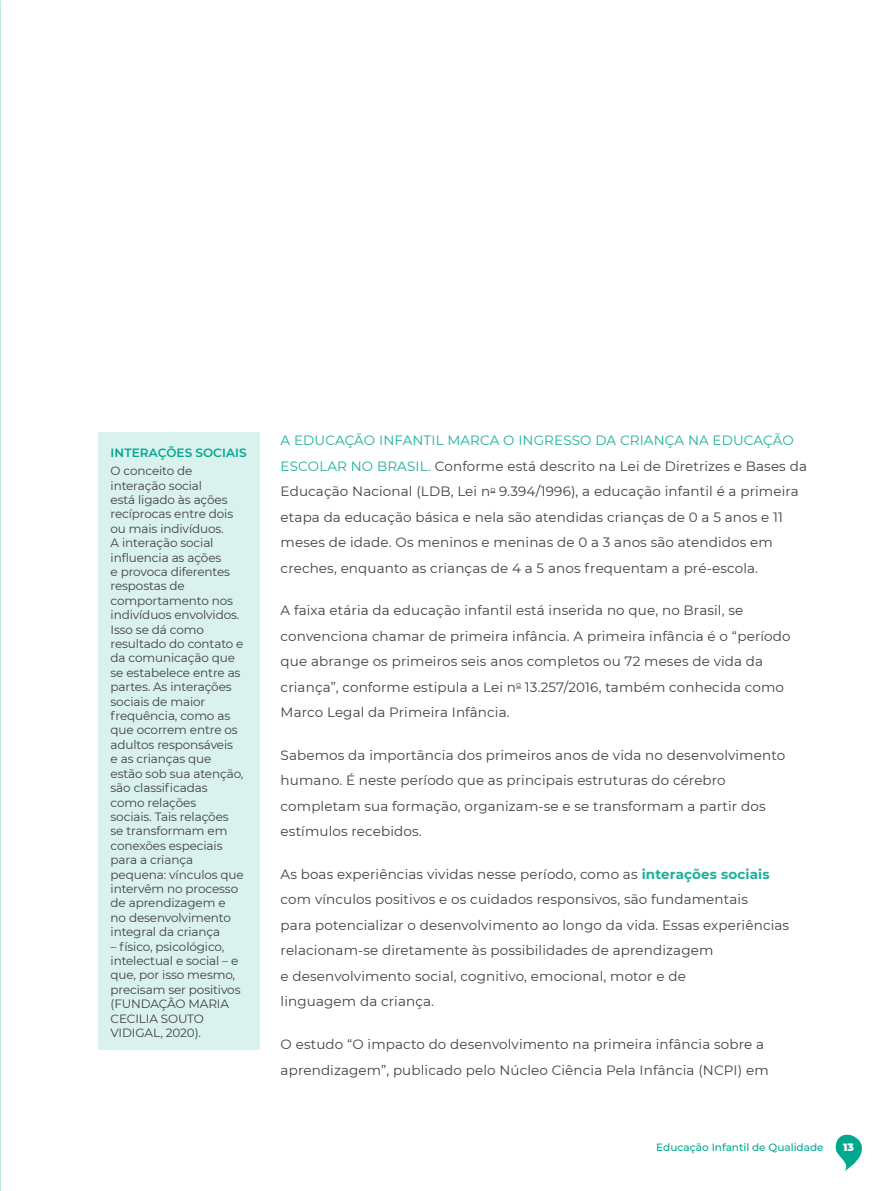
<style>
.page{position:relative;width:893px;height:1191px;background:#fff}
.page>*{position:absolute;margin:0;border:0;box-sizing:border-box;transform-origin:0 0}
.t1{font:13.5px/25.5px "Montserrat";letter-spacing:.01em;color:#414042}
.t2{font:12px/14.4px "Montserrat";letter-spacing:-.01em;color:#414042}
.t3{font:600 12px "Montserrat";letter-spacing:.01em;color:#00a88e}
.t4{font:500 10.5px "Montserrat";color:#00a88e}
.t5{font:900 10.5px "Montserrat";color:#fff}
.s1{color:#1ab199}
.s2{font-weight:700;color:#1ab199}
</style>
<div class="page">
<svg style="left:835px;top:1134px;width:27px;height:37px"></svg>
<div style="left:98px;top:432px;width:161px;height:617px;background:#d9f2ee"></div>
<p class="t3" style="left:111px;top:444px;width:138px">INTERAÇÕES SOCIAIS</p>
<p class="t2" style="left:111px;top:463px;width:135px">O conceito de interação social<br>está ligado às ações recíprocas entre dois ou mais indivíduos.<br>A interação social influencia as ações<br>e provoca diferentes respostas de comportamento nos indivíduos envolvidos.<br>Isso se dá como resultado do contato e da comunicação que se estabelece entre as partes. As interações sociais de maior frequência, como as que ocorrem entre os adultos responsáveis<br>e as crianças que estão sob sua atenção, são classificadas como relações<br>sociais. Tais relações se transformam em conexões especiais para a criança pequena: vínculos que intervêm no processo de aprendizagem e no desenvolvimento integral da criança</p>
<p class="t2" style="left:111px;top:938px;width:131px">– físico, psicológico, intelectual e social – e que, por isso mesmo, precisam ser positivos (FUNDAÇÃO MARIA<br>CECILIA SOUTO<br>VIDIGAL, 2020).</p>
<p class="t1" style="left:281px;top:427px;width:528px"><span class="s1">A EDUCAÇÃO INFANTIL MARCA O INGRESSO DA CRIANÇA NA EDUCAÇÃO ESCOLAR NO BRASIL.</span> Conforme está descrito na Lei de Diretrizes e Bases da Educação Nacional (LDB, Lei n<sup>o</sup> 9.394/1996), a educação infantil é a primeira etapa da educação básica e nela são atendidas crianças de 0 a 5 anos e 11 meses de idade. Os meninos e meninas de 0 a 3 anos são atendidos em creches, enquanto as crianças de 4 a 5 anos frequentam a pré-escola.</p>
<p class="t1" style="left:281px;top:597px;width:511px">A faixa etária da educação infantil está inserida no que, no Brasil, se convenciona chamar de primeira infância. A primeira infância é o “período que abrange os primeiros seis anos completos ou 72 meses de vida da criança”, conforme estipula a Lei n<sup>o</sup> 13.257/2016, também conhecida como Marco Legal da Primeira Infância.</p>
<p class="t1" style="left:281px;top:742px;width:506px">Sabemos da importância dos primeiros anos de vida no desenvolvimento humano. É neste período que as principais estruturas do cérebro completam sua formação, organizam-se e se transformam a partir dos estímulos recebidos.</p>
<p class="t1" style="left:281px;top:861px;width:510px">As boas experiências vividas nesse período, como as <span class="s2">interações sociais </span>com vínculos positivos e os cuidados responsivos, são fundamentais<br>para potencializar o desenvolvimento ao longo da vida. Essas experiências relacionam-se diretamente às possibilidades de aprendizagem<br>e desenvolvimento social, cognitivo, emocional, motor e de<br>linguagem da criança.</p>
<p class="t1" style="left:281px;top:1031px;width:489px">O estudo “O impacto do desenvolvimento na primeira infância sobre a aprendizagem”, publicado pelo Núcleo Ciência Pela Infância (NCPI) em</p>
<p class="t4" style="left:656px;top:1140px;width:169px">Educação Infantil de Qualidade</p>
<p class="t5" style="left:843px;top:1139px;width:12px">13</p>
</div>
